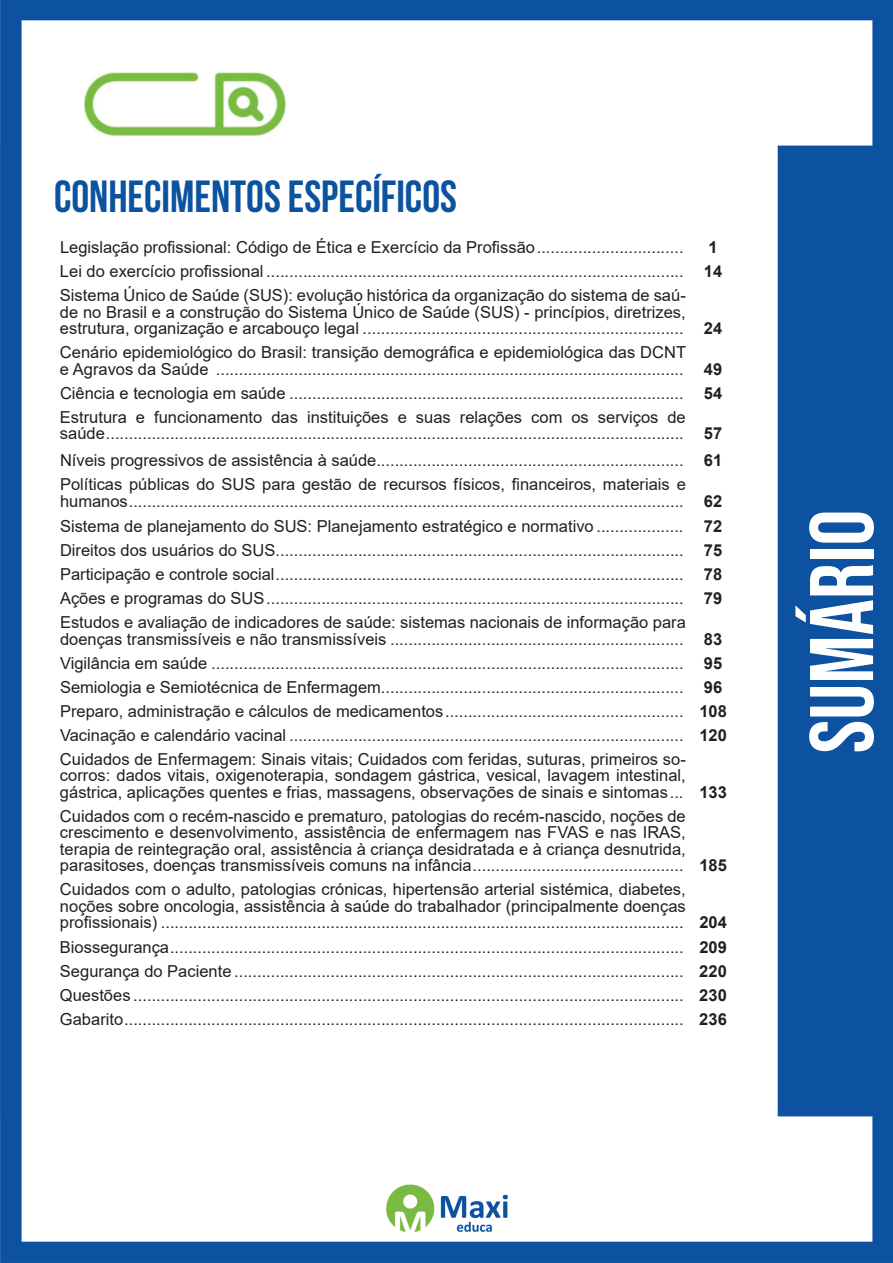
<style>
.page{position:relative;width:893px;height:1263px;background:#fff}
.page>*{position:absolute;margin:0;border:0;box-sizing:border-box;transform-origin:0 0}
.t1{font:90px "Bebas Neue";color:#fff}
.t2{font:700 45px "Bebas Neue";color:#0b529f}
.t3{font:16.5px/24px "Arial";color:#231f20}
.s1{font-weight:700}
</style>
<div class="page">
<img style="left:0;top:0;width:893px;height:1263px">
<div style="left:55px;top:55px;width:317px;height:121px;background:#fff"></div>
<img style="left:84px;top:72px;width:201px;height:64px">
<h2 class="t2" style="left:54px;top:172px;width:404px">CONHECIMENTOS ESPECÍFICOS</h2>
<p class="t3" style="left:60px;top:235px;width:625px">Legislação profissional: Código de Ética e Exercício da Profissão................................</p>
<p class="t3" style="left:60px;top:235px;width:664px;text-indent:648px"><span class="s1">1<br></span>Lei do exercício profissional ........................................................................................... <span class="s1">14<br></span>Sistema Único de Saúde (SUS): evolução histórica da organização do sistema de saú-</p>
<p class="t3" style="left:60px;top:304px;width:664px;line-height:16.5px">de no Brasil e a construção do Sistema Único de Saúde (SUS) - princípios, diretrizes, estrutura, organização e arcabouço legal ...................................................................... <span class="s1">24</span></p>
<p class="t3" style="left:60px;top:344px;width:664px;line-height:16.5px">Cenário epidemiológico do Brasil: transição demográfica e epidemiológica das DCNT<br>e Agravos da Saúde ...................................................................................................... <span class="s1">49</span></p>
<p class="t3" style="left:60px;top:381px;width:664px">Ciência e tecnologia em saúde ...................................................................................... <span class="s1">54<br></span>Estrutura e funcionamento das instituições e suas relações com os serviços de</p>
<p class="t3" style="left:60px;top:420px;width:664px;line-height:26.7px">saúde.............................................................................................................................. <span class="s1">57<br></span>Níveis progressivos de assistência à saúde................................................................... <span class="s1">61</span></p>
<p class="t3" style="left:60px;top:476px;width:664px;line-height:16.5px">Políticas públicas do SUS para gestão de recursos físicos, financeiros, materiais e humanos......................................................................................................................... <span class="s1">62</span></p>
<p class="t3" style="left:60px;top:514px;width:664px;text-align:justify">Sistema de planejamento do SUS: Planejamento estratégico e normativo ................... <span class="s1">72<br></span>Direitos dos usuários do SUS......................................................................................... <span class="s1">75<br></span>Participação e controle social......................................................................................... <span class="s1">78<br></span>Ações e programas do SUS........................................................................................... <span class="s1">79<br></span>Estudos e avaliação de indicadores de saúde: sistemas nacionais de informação para</p>
<p class="t3" style="left:60px;top:627px;width:668px">doenças transmissíveis e não transmissíveis ................................................................ <span class="s1">83<br></span>Vigilância em saúde ....................................................................................................... <span class="s1">95<br></span>Semiologia e Semiotécnica de Enfermagem.................................................................. <span class="s1">96<br></span>Preparo, administração e cálculos de medicamentos.................................................... <span class="s1">108<br></span>Vacinação e calendário vacinal ...................................................................................... <span class="s1">120<br></span>Cuidados de Enfermagem: Sinais vitais; Cuidados com feridas, suturas, primeiros so-</p>
<p class="t3" style="left:60px;top:767px;width:668px;line-height:16.5px">corros: dados vitais, oxigenoterapia, sondagem gástrica, vesical, lavagem intestinal, gástrica, aplicações quentes e frias, massagens, observações de sinais e sintomas... <span class="s1">133</span></p>
<p class="t3" style="left:60px;top:808px;width:668px;line-height:16.5px">Cuidados com o recém-nascido e prematuro, patologias do recém-nascido, noções de crescimento e desenvolvimento, assistência de enfermagem nas FVAS e nas IRAS, terapia de reintegração oral, assistência à criança desidratada e à criança desnutrida, parasitoses, doenças transmissíveis comuns na infância.............................................. <span class="s1">185</span></p>
<p class="t3" style="left:60px;top:881px;width:668px;line-height:16.5px">Cuidados com o adulto, patologias crónicas, hipertensão arterial sistémica, diabetes, noções sobre oncologia, assistência à saúde do trabalhador (principalmente doenças profissionais) .................................................................................................................. <span class="s1">204</span></p>
<p class="t3" style="left:60px;top:934px;width:668px;text-align:justify">Biossegurança................................................................................................................ <span class="s1">209<br></span>Segurança do Paciente .................................................................................................. <span class="s1">220<br></span>Questões ........................................................................................................................ <span class="s1">230<br></span>Gabarito.......................................................................................................................... <span class="s1">236</span></p>
<h1 class="t1" style="left:791px;top:753px;width:245px;rotate:-90deg">sumário</h1>
</div>
